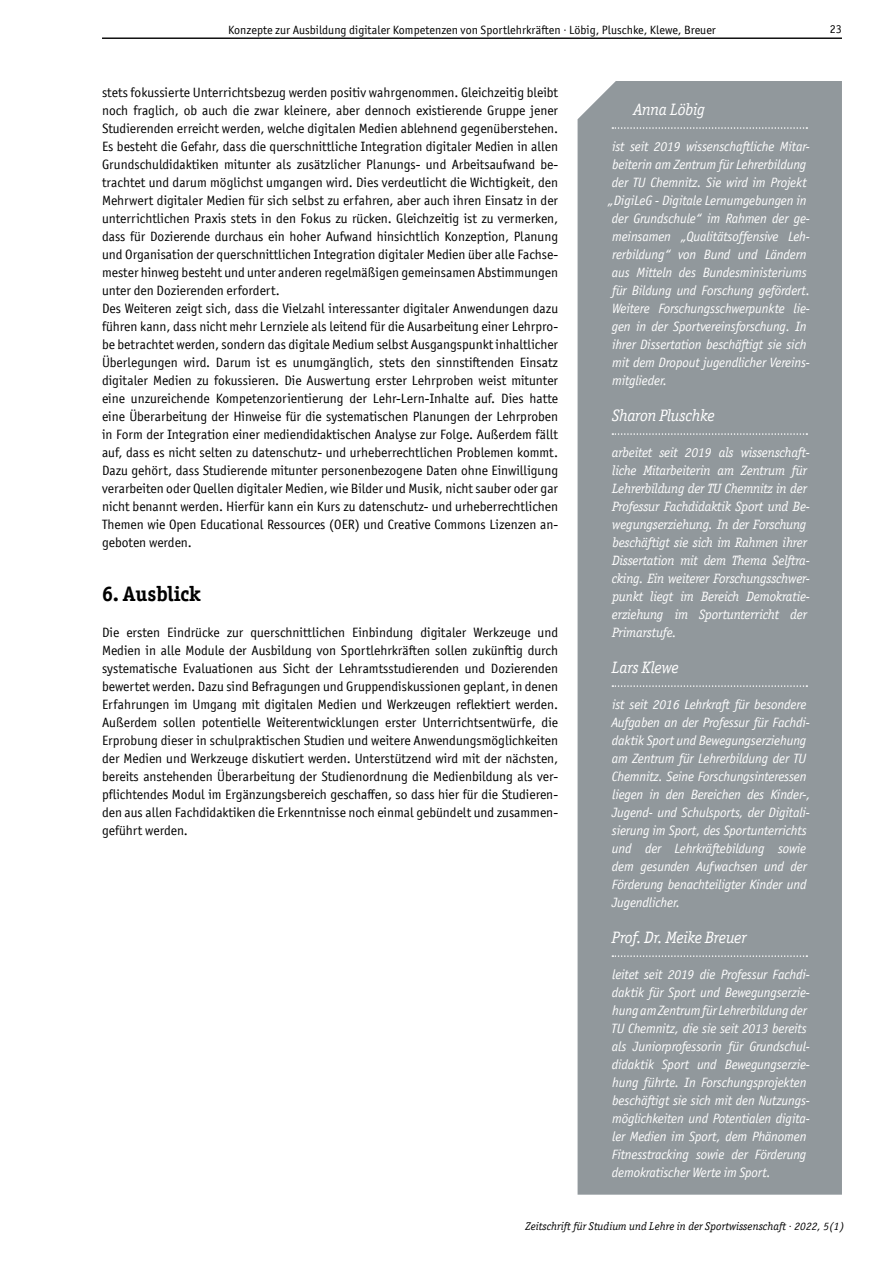
<style>
.page{position:relative;width:893px;height:1263px;background:#fff}
.page>*{position:absolute;margin:0;border:0;box-sizing:border-box;transform-origin:0 0}
.H1_-Zahl_-Werkstattb{font:700 21px "Officina Serif ITC Pro";color:#000}
.Kasten_Autor{font:italic 16.5px "Officina Serif ITC Pro";letter-spacing:-.01em;color:#fff}
.Fließtext_Ohne_Einzu{font:13.5px/18px "Officina Sans ITC Pro";color:#000;text-align:justify}
.Kasten-P{font:italic 13.5px/18px "Officina Sans ITC Pro";letter-spacing:-.01em;color:#fff}
.Kasten-P-2{font:italic 13.5px/18px "Officina Serif ITC Pro";letter-spacing:-.01em;color:#fff}
.t1{font:12px "Officina Sans ITC Pro";letter-spacing:.005em;color:#000}
.t2{font:italic 11.25px "Officina Serif ITC Pro";letter-spacing:.01em;color:#000}
.s1{font-style:italic}
</style>
<div class="page">
<hr style="left:102px;top:38px;width:740px;height:1px;background:#000">
<div style="left:578px;top:81px;width:264px;height:1114px;background:#91989c"></div>
<svg style="left:612px;top:127px;width:195px;height:2px"></svg>
<svg style="left:612px;top:433px;width:195px;height:2px"></svg>
<svg style="left:612px;top:685px;width:195px;height:2px"></svg>
<svg style="left:612px;top:955px;width:195px;height:2px"></svg>
<p class="t1" style="left:228px;top:23px;width:489px">Konzepte zur Ausbildung digitaler Kompetenzen von Sportlehrkräften <span class="s1">·</span> Löbig, Pluschke, Klewe, Breuer</p>
<p class="t1" style="left:830px;top:21px;width:14px">23</p>
<p class="Fließtext_Ohne_Einzu" style="left:102px;top:83px;width:458px">stets fokussierte Unterrichtsbezug werden positiv wahrgenommen. Gleichzeitig bleibt noch fraglich, ob auch die zwar kleinere, aber dennoch existierende Gruppe jener Studierenden erreicht werden, welche digitalen Medien ablehnend gegenüberstehen.<br>Es besteht die Gefahr, dass die querschnittliche Integration digitaler Medien in allen Grundschuldidaktiken mitunter als zusätzlicher Planungs- und Arbeitsaufwand be&shy;trachtet und darum möglichst umgangen wird. Dies verdeutlicht die Wichtigkeit, den Mehrwert digitaler Medien für sich selbst zu erfahren, aber auch ihren Einsatz in der unterrichtlichen Praxis stets in den Fokus zu rücken. Gleichzeitig ist zu vermerken, dass für Dozierende durchaus ein hoher Aufwand hinsichtlich Konzeption, Planung und Organisation der querschnittlichen Integration digitaler Medien über alle Fachse&shy;mester hinweg besteht und unter anderen regelmäßigen gemeinsamen Abstimmungen unter den Dozierenden erfordert.</p>
<p class="Fließtext_Ohne_Einzu" style="left:102px;top:299px;width:458px">Des Weiteren zeigt sich, dass die Vielzahl interessanter digitaler Anwendungen dazu führen kann, dass nicht mehr Lernziele als leitend für die Ausarbeitung einer Lehrpro&shy;be betrachtet werden, sondern das digitale Medium selbst Ausgangspunkt inhaltlicher Überlegungen wird. Darum ist es unumgänglich, stets den sinnstiftenden Einsatz digitaler Medien zu fokussieren. Die Auswertung erster Lehrproben weist mitunter eine unzureichende Kompetenzorientierung der Lehr-Lern-Inhalte auf. Dies hatte eine Überarbeitung der Hinweise für die systematischen Planungen der Lehrproben in Form der Integration einer mediendidaktischen Analyse zur Folge. Außerdem fällt auf, dass es nicht selten zu datenschutz- und urheberrechtlichen Problemen kommt.<br>Dazu gehört, dass Studierende mitunter personenbezogene Daten ohne Einwilligung verarbeiten oder Quellen digitaler Medien, wie Bilder und Musik, nicht sauber oder gar nicht benannt werden. Hierfür kann ein Kurs zu datenschutz- und urheberrechtlichen Themen wie Open Educational Ressources (OER) und Creative Commons Lizenzen an&shy;geboten werden.</p>
<p class="H1_-Zahl_-Werkstattb" style="left:102px;top:580px;width:100px">6. Ausblick</p>
<p class="Fließtext_Ohne_Einzu" style="left:102px;top:623px;width:458px">Die ersten Eindrücke zur querschnittlichen Einbindung digitaler Werkzeuge und Medien in alle Module der Ausbildung von Sportlehrkräften sollen zukünftig durch systematische Evaluationen aus Sicht der Lehramtsstudierenden und Dozierenden bewertet werden. Dazu sind Befragungen und Gruppendiskussionen geplant, in denen Erfahrungen im Umgang mit digitalen Medien und Werkzeugen reflektiert werden.<br>Außerdem sollen potentielle Weiterentwicklungen erster Unterrichtsentwürfe, die Erprobung dieser in schulpraktischen Studien und weitere Anwendungsmöglichkeiten der Medien und Werkzeuge diskutiert werden. Unterstützend wird mit der nächsten, bereits anstehenden Überarbeitung der Studienordnung die Medienbildung als ver&shy;pflichtendes Modul im Ergänzungsbereich geschaffen, so dass hier für die Studieren&shy;den aus allen Fachdidaktiken die Erkenntnisse noch einmal gebündelt und zusammen&shy;geführt werden.</p>
<p class="Kasten_Autor" style="left:633px;top:100px;width:73px">Anna Löbig</p>
<p class="Kasten-P" style="left:612px;top:137px;width:199px">ist seit 2019 wissenschaftliche Mitar-</p>
<p class="Kasten-P" style="left:612px;top:155px;width:196px">beiterin am Zentrum für Lehrerbildung</p>
<p class="Kasten-P" style="left:612px;top:173px;width:196px">der TU Chemnitz. Sie wird im Projekt</p>
<p class="Kasten-P" style="left:608px;top:191px;width:200px">„DigiLeG - Digitale Lernumgebungen in</p>
<p class="Kasten-P" style="left:612px;top:209px;width:200px">der Grundschule“ im Rahmen der ge-</p>
<p class="Kasten-P" style="left:612px;top:227px;width:199px">meinsamen „Qualitätsoffensive Leh-</p>
<p class="Kasten-P" style="left:612px;top:245px;width:196px">rerbildung“ von Bund und Ländern</p>
<p class="Kasten-P" style="left:612px;top:263px;width:196px">aus Mitteln des Bundesministeriums</p>
<p class="Kasten-P" style="left:612px;top:281px;width:199px">für Bildung und Forschung gefördert.</p>
<p class="Kasten-P" style="left:612px;top:299px;width:199px">Weitere Forschungsschwerpunkte lie-</p>
<p class="Kasten-P" style="left:612px;top:317px;width:196px">gen in der Sportvereinsforschung. In</p>
<p class="Kasten-P" style="left:612px;top:335px;width:196px">ihrer Dissertation beschäftigt sie sich</p>
<p class="Kasten-P" style="left:612px;top:353px;width:199px">mit dem Dropout jugendlicher Vereins-</p>
<p class="Kasten-P" style="left:612px;top:371px;width:56px">mitglieder.</p>
<p class="Kasten_Autor" style="left:612px;top:406px;width:104px">Sharon Pluschke</p>
<p class="Kasten-P-2" style="left:612px;top:443px;width:200px">arbeitet seit 2019 als wissenschaft&shy;liche Mitarbeiterin am Zentrum für Lehrerbildung der TU Chemnitz in der Professur Fachdidaktik Sport und Be&shy;wegungserziehung. In der Forschung beschäftigt sie sich im Rahmen ihrer Dissertation mit dem Thema Selftra&shy;cking. Ein weiterer Forschungsschwer&shy;punkt liegt im Bereich Demokratie&shy;erziehung im Sportunterricht der Primarstufe.</p>
<p class="Kasten_Autor" style="left:612px;top:658px;width:68px">Lars Klewe</p>
<p class="Kasten-P" style="left:611px;top:695px;width:200px">ist seit 2016 Lehrkraft für besondere Aufgaben an der Professur für Fachdi&shy;daktik Sport und Bewegungserziehung am Zentrum für Lehrerbildung der TU Chemnitz. Seine Forschungsinteressen liegen in den Bereichen des Kinder-, Jugend- und Schulsports, der Digitali&shy;sierung im Sport, des Sportunterrichts und der Lehrkräftebildung sowie dem gesunden Aufwachsen und der Förderung benachteiligter Kinder und Jugendlicher.</p>
<p class="Kasten_Autor" style="left:612px;top:928px;width:136px">Prof. Dr. Meike Breuer</p>
<p class="Kasten-P" style="left:612px;top:965px;width:200px">leitet seit 2019 die Professur Fachdi&shy;daktik für Sport und Bewegungserzie&shy;hung am Zentrum für Lehrerbildung der TU Chemnitz, die sie seit 2013 bereits als Juniorprofessorin für Grundschul&shy;didaktik Sport und Bewegungserzie&shy;hung führte. In Forschungsprojekten beschäftigt sie sich mit den Nutzungs&shy;möglichkeiten und Potentialen digita&shy;ler Medien im Sport, dem Phänomen Fitnesstracking sowie der Förderung demokratischer Werte im Sport.</p>
<p class="t2" style="left:526px;top:1220px;width:320px">Zeitschrift für Studium und Lehre in der Sportwissenschaft ∙ 2022, 5(1)</p>
</div>
